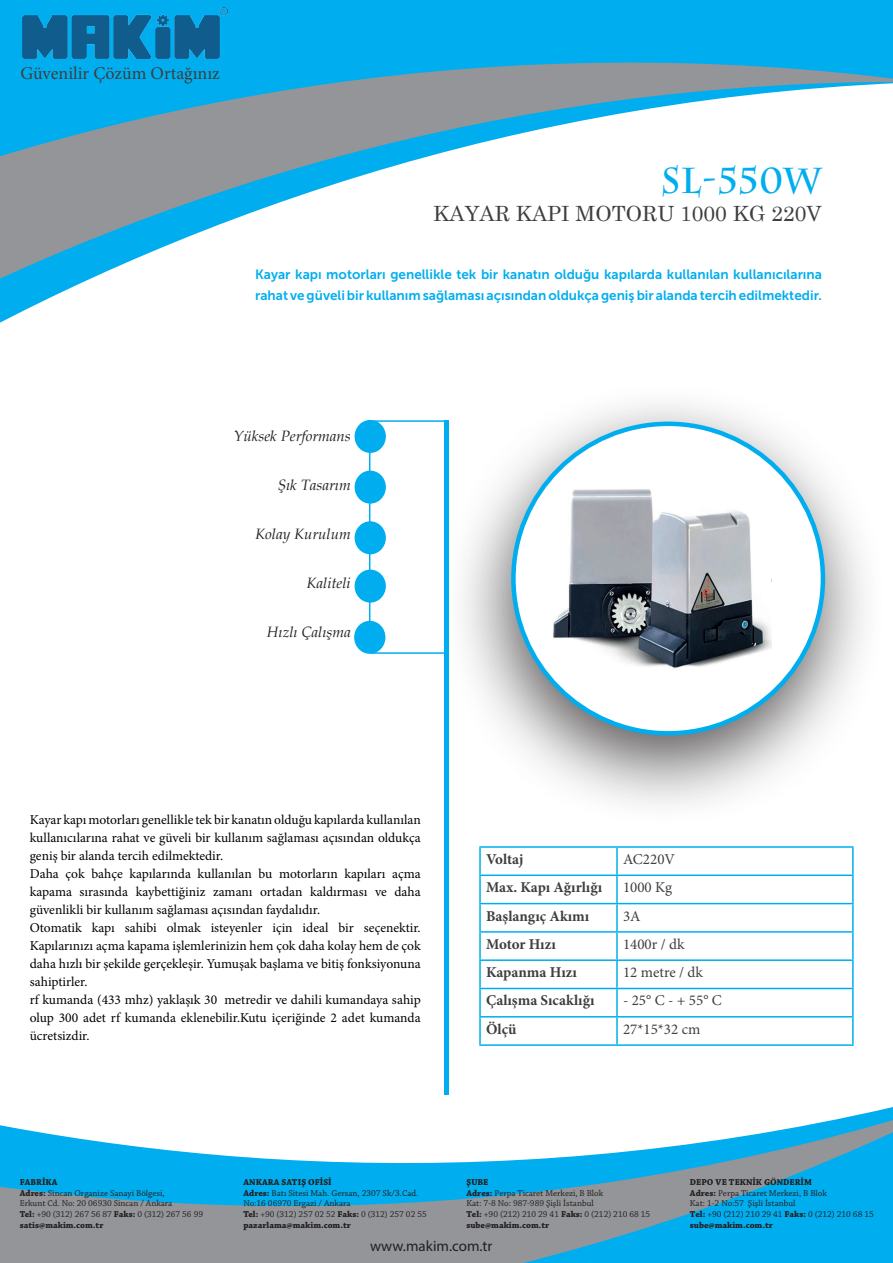
<style>
.page{position:relative;width:893px;height:1263px;background:#fff}
.page>*{position:absolute;margin:0;border:0;box-sizing:border-box;transform-origin:0 0}
.t1{font:700 36px "Charlemagne Std";color:#00aeef}
.t2{font:21px "Century Schoolbook";color:#3e3e3f}
.t3{font:18px "Minion Pro";color:#3e3e3f}
.t4{font:700 15px "Minion Pro";color:#3e3e3f}
.t5{font:italic 15px "Book Antiqua";color:#231f20}
.t6{font:15px "Minion Pro";color:#3e3e3f}
.t7{font:15px "Myriad Pro";color:#231f20}
.t8{font:13.5px/18px "Minion Pro";color:#000001}
.t9{font:13.5px/21px "Museo Sans 700";color:#00aeef}
.t10{font:9px/10.8px "Chaparral Pro";color:#231f20}
.s1{font-weight:700}
</style>
<div class="page">
<svg style="left:0;top:186px;width:329px;height:124px"></svg>
<svg style="left:0;top:0;width:893px;height:186px"></svg>
<div style="left:444px;top:420px;width:5px;height:674px;background:#00aeef"></div>
<div style="left:442px;top:382px;width:444px;height:444px;background:#231f20;opacity:.75"></div>
<img style="left:513px;top:424px;width:310px;height:309px;border-radius:155px">
<svg style="left:0;top:1094px;width:893px;height:169px"></svg>
<img style="left:23px;top:7px;width:204px;height:52px">
<hr style="left:617px;top:846px;width:237px;height:2px;background:#00aeef">
<hr style="left:852px;top:848px;width:2px;height:26px;background:#00aeef">
<hr style="left:617px;top:874px;width:237px;height:2px;background:#00aeef">
<hr style="left:852px;top:876px;width:2px;height:27px;background:#00aeef">
<hr style="left:617px;top:903px;width:237px;height:1px;background:#00aeef">
<hr style="left:852px;top:904px;width:2px;height:27px;background:#00aeef">
<hr style="left:617px;top:931px;width:237px;height:2px;background:#00aeef">
<hr style="left:852px;top:933px;width:2px;height:26px;background:#00aeef">
<hr style="left:617px;top:959px;width:237px;height:2px;background:#00aeef">
<hr style="left:852px;top:961px;width:2px;height:27px;background:#00aeef">
<hr style="left:617px;top:988px;width:237px;height:1px;background:#00aeef">
<hr style="left:852px;top:989px;width:2px;height:27px;background:#00aeef">
<hr style="left:617px;top:1016px;width:237px;height:1px;background:#00aeef">
<hr style="left:852px;top:1017px;width:2px;height:27px;background:#00aeef">
<hr style="left:617px;top:1044px;width:237px;height:2px;background:#00aeef">
<hr style="left:479px;top:846px;width:138px;height:2px;background:#00aeef">
<hr style="left:479px;top:848px;width:2px;height:26px;background:#00aeef">
<hr style="left:616px;top:848px;width:2px;height:26px;background:#00aeef">
<hr style="left:479px;top:874px;width:138px;height:2px;background:#00aeef">
<hr style="left:479px;top:876px;width:2px;height:27px;background:#00aeef">
<hr style="left:616px;top:876px;width:2px;height:27px;background:#00aeef">
<hr style="left:479px;top:903px;width:138px;height:1px;background:#00aeef">
<hr style="left:479px;top:904px;width:2px;height:27px;background:#00aeef">
<hr style="left:616px;top:904px;width:2px;height:27px;background:#00aeef">
<hr style="left:479px;top:931px;width:138px;height:2px;background:#00aeef">
<hr style="left:479px;top:933px;width:2px;height:26px;background:#00aeef">
<hr style="left:616px;top:933px;width:2px;height:26px;background:#00aeef">
<hr style="left:479px;top:959px;width:138px;height:2px;background:#00aeef">
<hr style="left:479px;top:961px;width:2px;height:27px;background:#00aeef">
<hr style="left:616px;top:961px;width:2px;height:27px;background:#00aeef">
<hr style="left:479px;top:988px;width:138px;height:1px;background:#00aeef">
<hr style="left:479px;top:989px;width:2px;height:27px;background:#00aeef">
<hr style="left:616px;top:989px;width:2px;height:27px;background:#00aeef">
<hr style="left:479px;top:1016px;width:138px;height:1px;background:#00aeef">
<hr style="left:479px;top:1017px;width:2px;height:27px;background:#00aeef">
<hr style="left:616px;top:1017px;width:2px;height:27px;background:#00aeef">
<hr style="left:479px;top:1044px;width:138px;height:2px;background:#00aeef">
<svg style="left:368px;top:420px;width:80px;height:234px"></svg>
<div style="left:355px;top:471px;width:31px;height:33px;background:#00aeef;border-radius:50%"></div>
<div style="left:355px;top:521px;width:31px;height:33px;background:#00aeef;border-radius:50%"></div>
<div style="left:355px;top:570px;width:31px;height:33px;background:#00aeef;border-radius:50%"></div>
<div style="left:354px;top:621px;width:31px;height:33px;background:#00aeef;border-radius:50%"></div>
<div style="left:355px;top:420px;width:31px;height:33px;background:#00aeef;border-radius:50%"></div>
<h3 class="t3" style="left:21px;top:61px;width:201px">Güvenilir Çözüm Ortağınız</h3>
<h1 class="t1" style="left:660px;top:159px;width:163px">SL-550W</h1>
<h2 class="t2" style="left:433px;top:196px;width:390px">KAYAR KAPI MOTORU 1000 KG 220V</h2>
<p class="t9" style="left:255px;top:263px;width:568px">Kayar kapı motorları genellikle tek bir kanatın olduğu kapılarda kullanılan kullanıcılarına rahat ve güveli bir kullanım sağlaması açısından oldukça geniş bir alanda tercih edilmektedir.</p>
<p class="t5" style="left:234px;top:425px;width:119px">Yüksek Performans</p>
<p class="t5" style="left:278px;top:474px;width:74px">Şık Tasarım</p>
<p class="t5" style="left:255px;top:523px;width:97px">Kolay Kurulum</p>
<p class="t5" style="left:307px;top:572px;width:46px">Kaliteli</p>
<p class="t5" style="left:267px;top:621px;width:85px">Hızlı Çalışma</p>
<p class="t8" style="left:30px;top:810px;width:392px">Kayar kapı motorları genellikle tek bir kanatın olduğu kapılarda kullanılan kullanıcılarına rahat ve güveli bir kullanım sağlaması açısından oldukça geniş bir alanda tercih edilmektedir.<br>Daha çok bahçe kapılarında kullanılan bu motorların kapıları açma kapama sırasında kaybettiğiniz zamanı ortadan kaldırması ve daha güvenlikli bir kullanım sağlaması açısından faydalıdır.<br>Otomatik kapı sahibi olmak isteyenler için ideal bir seçenektir.<br>Kapılarınızı açma kapama işlemlerinizin hem çok daha kolay hem de çok daha hızlı bir şekilde gerçekleşir. Yumuşak başlama ve bitiş fonksiyonuna sahiptirler.<br>rf kumanda (433 mhz) yaklaşık 30 metredir ve dahili kumandaya sahip olup 300 adet rf kumanda eklenebilir.Kutu içeriğinde 2 adet kumanda ücretsizdir.</p>
<p class="t4" style="left:486px;top:848px;width:39px">Voltaj</p>
<p class="t6" style="left:623px;top:849px;width:54px">AC220V</p>
<p class="t4" style="left:486px;top:877px;width:118px">Max. Kapı Ağırlığı</p>
<p class="t6" style="left:623px;top:877px;width:51px">1000 Kg</p>
<p class="t4" style="left:486px;top:905px;width:105px">Başlangıç Akımı</p>
<p class="t6" style="left:623px;top:906px;width:19px">3A</p>
<p class="t4" style="left:486px;top:933px;width:71px">Motor Hızı</p>
<p class="t6" style="left:623px;top:934px;width:63px">1400r / dk</p>
<p class="t4" style="left:486px;top:962px;width:92px">Kapanma Hızı</p>
<p class="t6" style="left:623px;top:962px;width:82px">12 metre / dk</p>
<p class="t4" style="left:486px;top:990px;width:110px">Çalışma Sıcaklığı</p>
<p class="t6" style="left:623px;top:990px;width:100px">- 25° C - + 55° C</p>
<p class="t4" style="left:486px;top:1018px;width:32px">Ölçü</p>
<p class="t6" style="left:623px;top:1019px;width:79px">27*15*32 cm</p>
<p class="t10" style="left:20px;top:1177px;width:185px"><span class="s1">FABRİKA<br>Adres:</span> Sincan Organize Sanayi Bölgesi,<br>Erkunt Cd. No: 20 06930 Sincan / Ankara<br><span class="s1">Tel:</span> +90 (312) 267 56 87 <span class="s1">Faks:</span> 0 (312) 267 56 99 <span class="s1">satis@makim.com.tr</span></p>
<p class="t10" style="left:466px;top:1177px;width:185px"><span class="s1">ŞUBE<br>Adres:</span> Perpa Ticaret Merkezi, B Blok<br>Kat: 7-8 No: 987-989 Şişli İstanbul<br><span class="s1">Tel:</span> +90 (212) 210 29 41 <span class="s1">Faks:</span> 0 (212) 210 68 15 <span class="s1">sube@makim.com.tr</span></p>
<p class="t10" style="left:243px;top:1177px;width:185px"><span class="s1">ANKARA SATIŞ OFİSİ<br>Adres:</span> Batı Sitesi Mah. Gersan, 2307 Sk/3.Cad.<br>No:16 06970 Ergazi / Ankara<br><span class="s1">Tel:</span> +90 (312) 257 02 52 <span class="s1">Faks:</span> 0 (312) 257 02 55 <span class="s1">pazarlama@makim.com.tr</span></p>
<p class="t10" style="left:690px;top:1177px;width:185px"><span class="s1">DEPO VE TEKNİK GÖNDERİM<br>Adres:</span> Perpa Ticaret Merkezi, B Blok<br>Kat: 1-2 No:57 Şişli İstanbul<br><span class="s1">Tel:</span> +90 (212) 210 29 41 <span class="s1">Faks:</span> 0 (212) 210 68 15 <span class="s1">sube@makim.com.tr</span></p>
<p class="t7" style="left:370px;top:1237px;width:124px">www.makim.com.tr</p>
</div>
